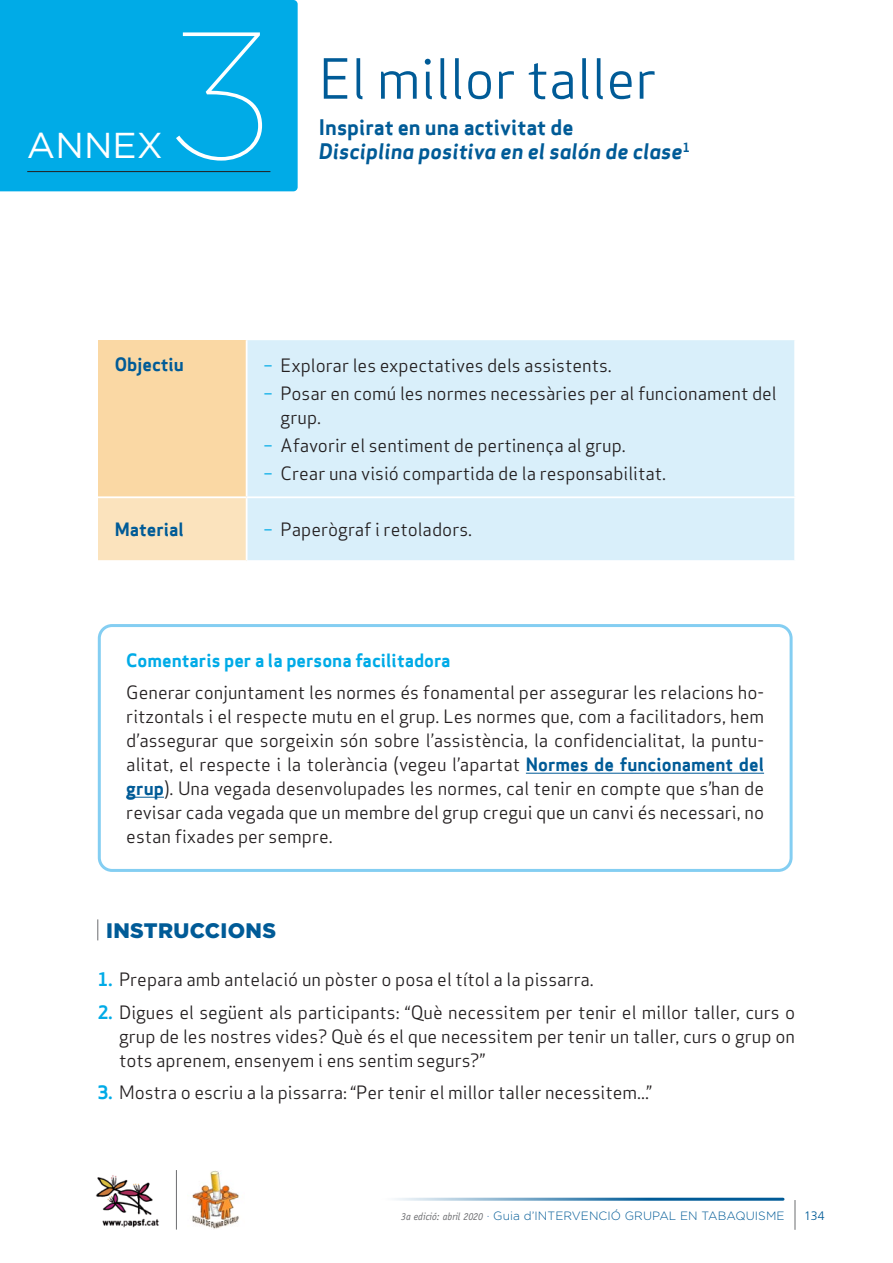
<style>
.page{position:relative;width:893px;height:1263px;background:#fff}
.page>*{position:absolute;margin:0;border:0;box-sizing:border-box;transform-origin:0 0}
.t1{font:100 180px "Gotham";color:#fff}
.t2{font:54px "Apex Sans Book T";color:#005b97}
.t3{font:36px "Gotham";letter-spacing:.005em;color:#fff}
.t4{font:21px "Apex Sans Bold Italic T";color:#005b97}
.t5{font:21px "Apex Sans Bold T";color:#005b97}
.t6{font:900 21px "Gotham";letter-spacing:.015em;color:#005b97}
.t7{font:18px/24px "Apex Sans Book T";color:#231f20;text-align:justify}
.t8{font:18px "Apex Sans Bold T";color:#00abe7}
.t9{font:18px "Apex Sans Bold T";color:#005b97}
.t10{font:300 12.3px "Frutiger";color:#005b97}
.t11{font:12.3px "Apex Sans Bold T";color:#005b97}
.t12{font:300 12px "Gotham";letter-spacing:.005em;color:#005b97}
.s1{color:#00abe7}
.s2{font-family:"Apex Sans Bold T";color:#005b97}
.s3{font-family:"Apex Sans Bold T";color:#00abe7}
.s4{font-family:"Officina Sans Std";font-weight:400;font-style:italic;font-size:10.5px;color:#6c6d70}
.s5{color:#3775aa}
</style>
<div class="page">
<img style="left:192px;top:1170px;width:47px;height:59px">
<img style="left:96px;top:1175px;width:63px;height:53px">
<hr style="left:176px;top:1170px;width:1px;height:59px;background:#6c6d70">
<hr style="left:795px;top:1200px;width:1px;height:30px;background:#6c6d70">
<hr style="left:382px;top:1198px;width:401px;height:3px;background:#005b97">
<svg style="left:97px;top:919px;width:1px;height:21px"></svg>
<hr style="left:526px;top:773px;width:238px;height:1px;background:#005b97">
<hr style="left:126px;top:797px;width:38px;height:1px;background:#005b97">
<div style="left:98px;top:624px;width:695px;height:248px;border:3px solid #84cef2;border-radius:13px"></div>
<div style="left:98px;top:340px;width:149px;height:157px;background:#fad8a4"></div>
<div style="left:248px;top:340px;width:546px;height:220px;background:#d9effa"></div>
<div style="left:98px;top:497px;width:149px;height:64px;background:#fbe3bd"></div>
<hr style="left:246px;top:340px;width:2px;height:156px;background:#fff">
<hr style="left:98px;top:496px;width:149px;height:2px;background:#fff">
<hr style="left:247px;top:496px;width:549px;height:2px;background:#fff">
<hr style="left:246px;top:498px;width:2px;height:62px;background:#fff">
<hr style="left:98px;top:560px;width:149px;height:2px;background:#fff">
<div style="left:0;top:0;width:298px;height:191px;background:#00abe7"></div>
<hr style="left:27px;top:171px;width:243px;height:1px;background:#231f20">
<h3 class="t3" style="left:27px;top:126px;width:138px">ANNEX</h3>
<h1 class="t1" style="left:174px;top:-2px;width:98px">3</h1>
<h2 class="t2" style="left:319px;top:44px;width:339px">El millor taller</h2>
<p class="t5" style="left:319px;top:114px;width:256px">Inspirat en una activitat de</p>
<p class="t4" style="left:319px;top:138px;width:365px">Disciplina positiva en el salón de clase</p>
<p class="t11" style="left:683px;top:140px;width:9px">1</p>
<p class="t9" style="left:115px;top:353px;width:71px">Objectiu</p>
<p class="t7" style="left:264px;top:351px;width:515px;line-height:28.2px"><span class="s1">−</span> Explorar les expectatives dels assistents.<br><span class="s1">−</span> Posar en comú les normes necessàries per al funcionament del</p>
<p class="t7" style="left:264px;top:403px;width:404px;line-height:28.2px;text-align:left;text-indent:17px">grup.<br><span class="s1">−</span> Afavorir el sentiment de pertinença al grup.<br><span class="s1">−</span> Crear una visió compartida de la responsabilitat.</p>
<p class="t9" style="left:115px;top:518px;width:71px">Material</p>
<p class="t7" style="left:264px;top:518px;width:210px"><span class="s1">−</span> Paperògraf i retoladors.</p>
<p class="t8" style="left:126px;top:649px;width:326px">Comentaris per a la persona facilitadora</p>
<p class="t7" style="left:126px;top:681px;width:639px">Generar conjuntament les normes és fonamental per assegurar les relacions ho&shy;ritzontals i el respecte mutu en el grup. Les normes que, com a facilitadors, hem d’assegurar que sorgeixin són sobre l’assistència, la confidencialitat, la puntu&shy;alitat, el respecte i la tolerància (vegeu l’apartat <span class="s2">Normes de funcionament del grup</span>). Una vegada desenvolupades les normes, cal tenir en compte que s’han de revisar cada vegada que un membre del grup cregui que un canvi és necessari, no estan fixades per sempre.</p>
<p class="t6" style="left:106px;top:918px;width:171px">INSTRUCCIONS</p>
<p class="t7" style="left:98px;top:967px;width:497px"><span class="s3">1.</span> Prepara amb antelació un pòster o posa el títol a la pissarra.</p>
<p class="t7" style="left:119px;top:1000px;width:678px;text-indent:-21px"><span class="s3">2.</span> Digues el següent als participants: “Què necessitem per tenir el millor taller, curs o grup de les nostres vides? Què és el que necessitem per tenir un taller, curs o grup on tots aprenem, ensenyem i ens sentim segurs?”</p>
<p class="t7" style="left:98px;top:1080px;width:555px"><span class="s3">3.</span> Mostra o escriu a la pissarra: “Per tenir el millor taller necessitem...”</p>
<p class="t12" style="left:401px;top:1209px;width:385px"><span class="s4">3a edició: abril 2020</span> <span class="s5">·</span> Guia d’INTERVENCIÓ GRUPAL EN TABAQUISME</p>
<p class="t10" style="left:804px;top:1208px;width:22px">134</p>
</div>
